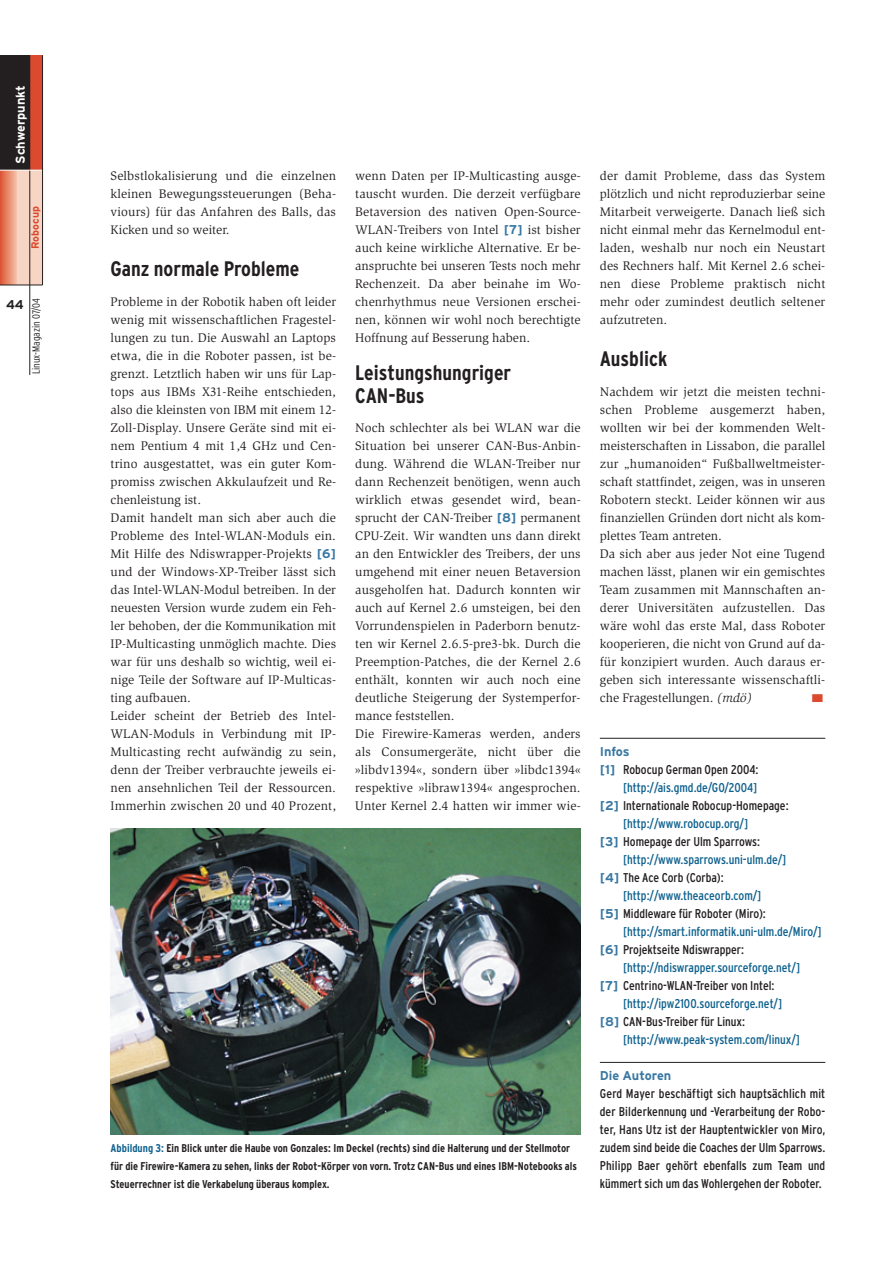
<style>
.page{position:relative;width:893px;height:1262px;background:#fff}
.page>*{position:absolute;margin:0;border:0;box-sizing:border-box;transform-origin:0 0}
.t1{font:700 condensed 21px/22.5px "Interstate";color:#231f20}
.t2{font:12.75px/18px "Slimbach";letter-spacing:.01em;color:#231f20;text-align:justify}
.t3{font:condensed 12.75px/18px "Interstate";color:#231f20;text-align:justify}
.t4{font:condensed 12.75px "Interstate";color:#0f618e}
.t5{font:700 12.75px "Interstate";letter-spacing:-.005em;color:#3978a3}
.t6{font:700 12.75px "Interstate";color:#fff}
.t7{font:700 12.75px "Interstate";color:#231f20}
.t8{font:700 condensed 11.25px/18px "Interstate";color:#231f20}
.t9{font:11.25px "Zapf Dingbats";color:#db492e;scale:1.33 1}
.t10{font:300 condensed 10.5px "Interstate";color:#231f20}
.t11{font:700 10.5px "Interstate";color:#db492e}
.s1{font-family:"Interstate";font-weight:700;color:#3978a3}
.s2{color:#0f618e}
.s3{font-style:italic}
.s4{font-weight:700;font-stretch:normal;color:#3978a3}
</style>
<div class="page">
<hr style="left:600px;top:738px;width:225px;height:1px;background:#231f20">
<hr style="left:600px;top:1062px;width:225px;height:1px;background:#231f20">
<div style="left:0;top:55px;width:43px;height:230px;background:#db492e"></div>
<div style="left:0;top:55px;width:30px;height:115px;background:#231f20"></div>
<svg style="left:0;top:171px;width:17px;height:114px;background:#e78a6d"></svg>
<div style="left:17px;top:170px;width:26px;height:115px;background:#f6d5c4"></div>
<hr style="left:30px;top:55px;width:1px;height:320px;background:#231f20">
<hr style="left:0;top:285px;width:43px;height:1px;background:#231f20">
<hr style="left:0;top:170px;width:43px;height:1px;background:#fff">
<hr style="left:42px;top:55px;width:1px;height:230px;background:#231f20">
<img style="left:111px;top:828px;width:469px;height:306px">
<p class="t6" style="left:15px;top:164px;width:80px;rotate:-90deg">Schwerpunkt</p>
<p class="t11" style="left:31px;top:249px;width:44px;rotate:-90deg">Robocup</p>
<p class="t7" style="left:6px;top:300px;width:19px">44</p>
<p class="t10" style="left:32px;top:374px;width:77px;rotate:-90deg">Linux-Magazin 07/04</p>
<p class="t2" style="left:111px;top:168px;width:227px">Selbstlokalisierung und die einzelnen kleinen Bewegungssteuerungen (Beha&shy;viours) für das Anfahren des Balls, das Kicken und so weiter.</p>
<h1 class="t1" style="left:111px;top:259px;width:190px">Ganz normale Probleme</h1>
<p class="t2" style="left:111px;top:294px;width:227px;text-align:left">Probleme in der Robotik haben oft leider wenig mit wissenschaftlichen Fragestel&shy;lungen zu tun. Die Auswahl an Laptops etwa, die in die Roboter passen, ist be&shy;grenzt. Letztlich haben wir uns für Lap&shy;tops aus IBMs X31-Reihe entschieden, also die kleinsten von IBM mit einem 12- Zoll-Display. Unsere Geräte sind mit ei&shy;nem Pentium 4 mit 1,4 GHz und Cen&shy;trino ausgestattet, was ein guter Kom&shy;promiss zwischen Akkulaufzeit und Re&shy;chenleistung ist.<br>Damit handelt man sich aber auch die Probleme des Intel-WLAN-Moduls ein.<br>Mit Hilfe des Ndiswrapper-Projekts <span class="s1">[6] </span>und der Windows-XP-Treiber lässt sich das Intel-WLAN-Modul betreiben. In der neuesten Version wurde zudem ein Feh&shy;ler behoben, der die Kommunikation mit IP-Multicasting unmöglich machte. Dies war für uns deshalb so wichtig, weil ei&shy;nige Teile der Software auf IP-Multicas&shy;ting aufbauen.<br>Leider scheint der Betrieb des Intel-WLAN-Moduls in Verbindung mit IP-Multicasting recht aufwändig zu sein, denn der Treiber verbrauchte jeweils ei&shy;nen ansehnlichen Teil der Ressourcen.<br>Immerhin zwischen 20 und 40 Prozent,</p>
<p class="t2" style="left:355px;top:168px;width:227px">wenn Daten per IP-Multicasting ausge&shy;tauscht wurden. Die derzeit verfügbare Betaversion des nativen Open-Source-WLAN-Treibers von Intel <span class="s1">[7]</span> ist bisher auch keine wirkliche Alternative. Er be&shy;anspruchte bei unseren Tests noch mehr Rechenzeit. Da aber beinahe im Wo&shy;chenrhythmus neue Versionen erschei&shy;nen, können wir wohl noch berechtigte Hoffnung auf Besserung haben.</p>
<h1 class="t1" style="left:355px;top:363px;width:157px">Leistungshungriger<br>CAN-Bus</h1>
<p class="t2" style="left:355px;top:420px;width:227px;text-align:left">Noch schlechter als bei WLAN war die Situation bei unserer CAN-Bus-Anbin&shy;dung. Während die WLAN-Treiber nur dann Rechenzeit benötigen, wenn auch wirklich etwas gesendet wird, bean&shy;sprucht der CAN-Treiber <span class="s1">[8]</span> permanent CPU-Zeit. Wir wandten uns dann direkt an den Entwickler des Treibers, der uns umgehend mit einer neuen Betaversion ausgeholfen hat. Dadurch konnten wir auch auf Kernel 2.6 umsteigen, bei den Vorrundenspielen in Paderborn benutz&shy;ten wir Kernel 2.6.5-pre3-bk. Durch die Preemption-Patches, die der Kernel 2.6 enthält, konnten wir auch noch eine deutliche Steigerung der Systemperfor&shy;mance feststellen.<br>Die Firewire-Kameras werden, anders als Consumergeräte, nicht über die »libdv1394«, sondern über »libdc1394« respektive »libraw1394« angesprochen.<br>Unter Kernel 2.4 hatten wir immer wie-</p>
<p class="t8" style="left:111px;top:1140px;width:468px"><span class="s2">Abbildung 3:</span> Ein Blick unter die Haube von Gonzales: Im Deckel (rechts) sind die Halterung und der Stellmotor für die Firewire-Kamera zu sehen, links der Robot-Körper von vorn. Trotz CAN-Bus und eines IBM-Notebooks als<br>Steuerrechner ist die Verkabelung überaus komplex.</p>
<p class="t2" style="left:600px;top:168px;width:227px">der damit Probleme, dass das System plötzlich und nicht reproduzierbar seine Mitarbeit verweigerte. Danach ließ sich nicht einmal mehr das Kernelmodul ent&shy;laden, weshalb nur noch ein Neustart des Rechners half. Mit Kernel 2.6 schei&shy;nen diese Probleme praktisch nicht mehr oder zumindest deutlich seltener aufzutreten.</p>
<h1 class="t1" style="left:600px;top:349px;width:69px">Ausblick</h1>
<p class="t2" style="left:600px;top:384px;width:227px;text-align:left">Nachdem wir jetzt die meisten techni&shy;schen Probleme ausgemerzt haben, wollten wir bei der kommenden Welt&shy;meisterschaften in Lissabon, die parallel zur „humanoiden“ Fußballweltmeister&shy;schaft stattfindet, zeigen, was in unseren Robotern steckt. Leider können wir aus finanziellen Gründen dort nicht als kom&shy;plettes Team antreten.<br>Da sich aber aus jeder Not eine Tugend machen lässt, planen wir ein gemischtes Team zusammen mit Mannschaften an&shy;derer Universitäten aufzustellen. Das wäre wohl das erste Mal, dass Roboter kooperieren, die nicht von Grund auf da&shy;für konzipiert wurden. Auch daraus er&shy;geben sich interessante wissenschaftli&shy;che Fragestellungen. <span class="s3">(mdö)</span></p>
<p class="t9" style="left:811px;top:692px;width:10px">■</p>
<p class="t5" style="left:600px;top:747px;width:31px">Infos</p>
<p class="t3" style="left:600px;top:762px;width:160px"><span class="s4">[1]</span> Robocup German Open 2004:</p>
<p class="t4" style="left:623px;top:783px;width:136px">[http://ais.gmd.de/GO/2004]</p>
<p class="t3" style="left:600px;top:798px;width:190px"><span class="s4">[2]</span> Internationale Robocup-Homepage:</p>
<p class="t4" style="left:623px;top:819px;width:127px">[http://www.robocup.org/]</p>
<p class="t3" style="left:600px;top:834px;width:162px"><span class="s4">[3]</span> Homepage der Ulm Sparrows:</p>
<p class="t4" style="left:623px;top:855px;width:165px">[http://www.sparrows.uni-ulm.de/]</p>
<p class="t3" style="left:600px;top:870px;width:125px"><span class="s4">[4]</span> The Ace Corb (Corba):</p>
<p class="t4" style="left:623px;top:891px;width:140px">[http://www.theaceorb.com/]</p>
<p class="t3" style="left:600px;top:906px;width:167px"><span class="s4">[5]</span> Middleware für Roboter (Miro):</p>
<p class="t4" style="left:623px;top:927px;width:200px">[http://smart.informatik.uni-ulm.de/Miro/]</p>
<p class="t3" style="left:600px;top:942px;width:146px"><span class="s4">[6]</span> Projektseite Ndiswrapper:</p>
<p class="t4" style="left:623px;top:963px;width:178px">[http://ndiswrapper.sourceforge.net/]</p>
<p class="t3" style="left:600px;top:978px;width:176px"><span class="s4">[7]</span> Centrino-WLAN-Treiber von Intel:</p>
<p class="t4" style="left:623px;top:999px;width:160px">[http://ipw2100.sourceforge.net/]</p>
<p class="t3" style="left:600px;top:1014px;width:147px"><span class="s4">[8]</span> CAN-Bus-Treiber für Linux:</p>
<p class="t4" style="left:623px;top:1035px;width:178px">[http://www.peak-system.com/linux/]</p>
<p class="t5" style="left:600px;top:1071px;width:73px">Die Autoren</p>
<p class="t3" style="left:600px;top:1086px;width:227px">Gerd Mayer beschäftigt sich hauptsächlich mit der Bilderkennung und -Verarbeitung der Robo&shy;ter, Hans Utz ist der Hauptentwickler von Miro, zudem sind beide die Coaches der Ulm Sparrows.<br>Philipp Baer gehört ebenfalls zum Team und kümmert sich um das Wohlergehen der Roboter.</p>
</div>
